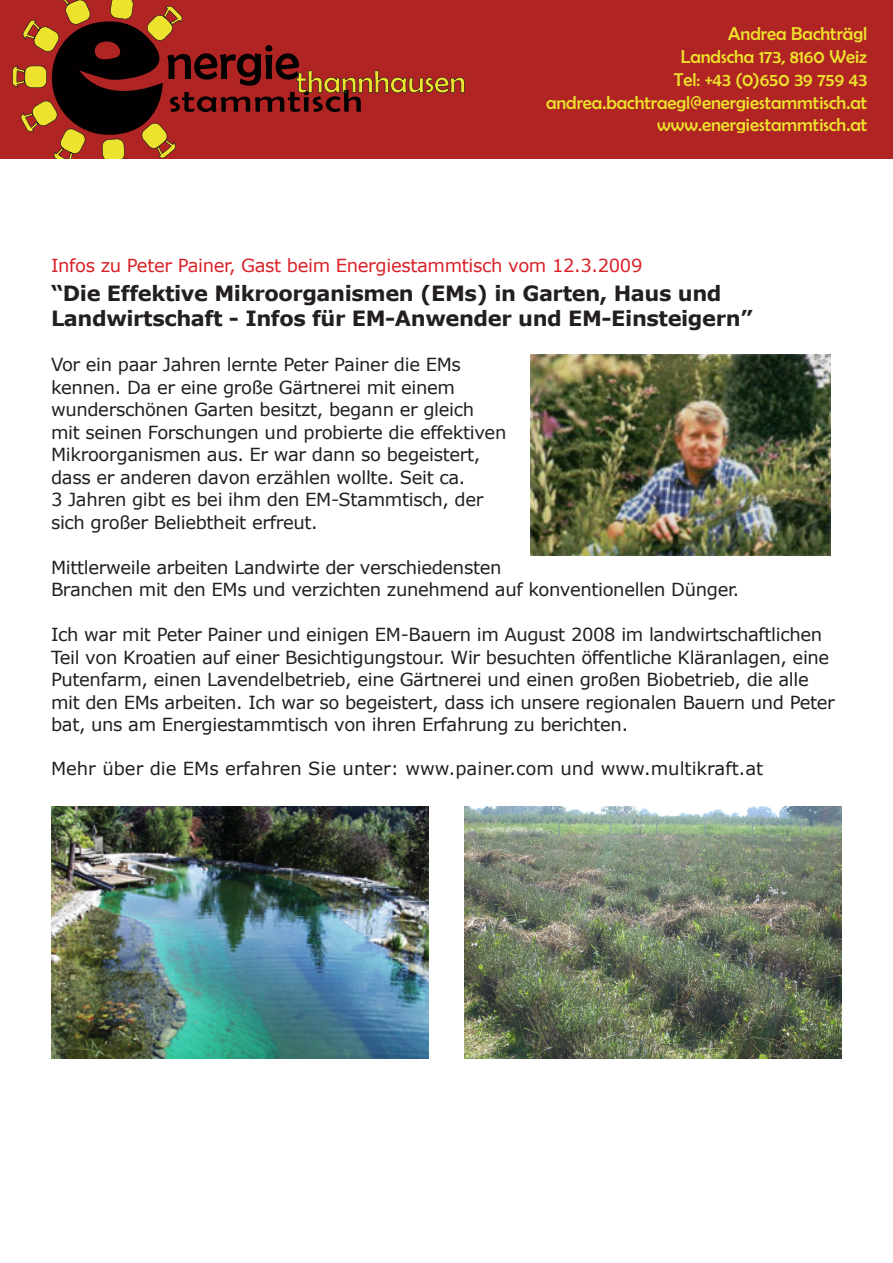
<style>
.page{position:relative;width:893px;height:1263px;background:#fff}
.page>*{position:absolute;margin:0;border:0;box-sizing:border-box;transform-origin:0 0}
.t1{font:700 21px/25.5px "Verdana";letter-spacing:-.02em;color:#231f20}
.t2{font:18.75px/22.8px "Berlin Sans FB";color:#ede22d;text-align:right}
.t3{font:18px/22.5px "Verdana";letter-spacing:-.02em;color:#231f20}
.t4{font:18px "Verdana";color:#231f20}
.t5{font:18px "Verdana";letter-spacing:-.02em;color:#da2128}
</style>
<div class="page">
<div style="left:0;top:0;width:893px;height:159px;background:#b02423"></div>
<svg style="left:12px;top:0;width:453px;height:159px;background:#942c1d"></svg>
<div style="left:533px;top:26px;width:342px;height:107px;background:#b02423"></div>
<img style="left:531px;top:354px;width:300px;height:201px">
<img style="left:51px;top:807px;width:378px;height:251px">
<img style="left:464px;top:807px;width:378px;height:251px">
<p class="t2" style="left:546px;top:22px;width:323px">Andrea Bachträgl<br>Landscha 173, 8160 Weiz<br>Tel: +43 (0)650 39 759 43 andrea.bachtraegl@energiestammtisch.at www.energiestammtisch.at</p>
<p class="t5" style="left:51px;top:254px;width:593px">Infos zu Peter Painer, Gast beim Energiestammtisch vom 12.3.2009</p>
<p class="t1" style="left:51px;top:280px;width:703px">“Die Effektive Mikroorganismen (EMs) in Garten, Haus und<br>Landwirtschaft - Infos für EM-Anwender und EM-Einsteigern”</p>
<p class="t3" style="left:51px;top:353px;width:457px">Vor ein paar Jahren lernte Peter Painer die EMs kennen. Da er eine große Gärtnerei mit einem wunderschönen Garten besitzt, begann er gleich mit seinen Forschungen und probierte die effektiven Mikroorganismen aus. Er war dann so begeistert, dass er anderen davon erzählen wollte. Seit ca.<br>3 Jahren gibt es bei ihm den EM-Stammtisch, der sich großer Beliebtheit erfreut.</p>
<p class="t3" style="left:51px;top:555px;width:690px">Mittlerweile arbeiten Landwirte der verschiedensten<br>Branchen mit den EMs und verzichten zunehmend auf konventionellen Dünger.</p>
<p class="t3" style="left:51px;top:623px;width:785px">Ich war mit Peter Painer und einigen EM-Bauern im August 2008 im landwirtschaftlichen Teil von Kroatien auf einer Besichtigungstour. Wir besuchten öffentliche Kläranlagen, eine Putenfarm, einen Lavendelbetrieb, eine Gärtnerei und einen großen Biobetrieb, die alle mit den EMs arbeiten. Ich war so begeistert, dass ich unsere regionalen Bauern und Peter bat, uns am Energiestammtisch von ihren Erfahrung zu berichten.</p>
<p class="t4" style="left:51px;top:757px;width:714px">Mehr über die EMs erfahren Sie unter: www.painer.com und www.multikraft.at</p>
</div>
